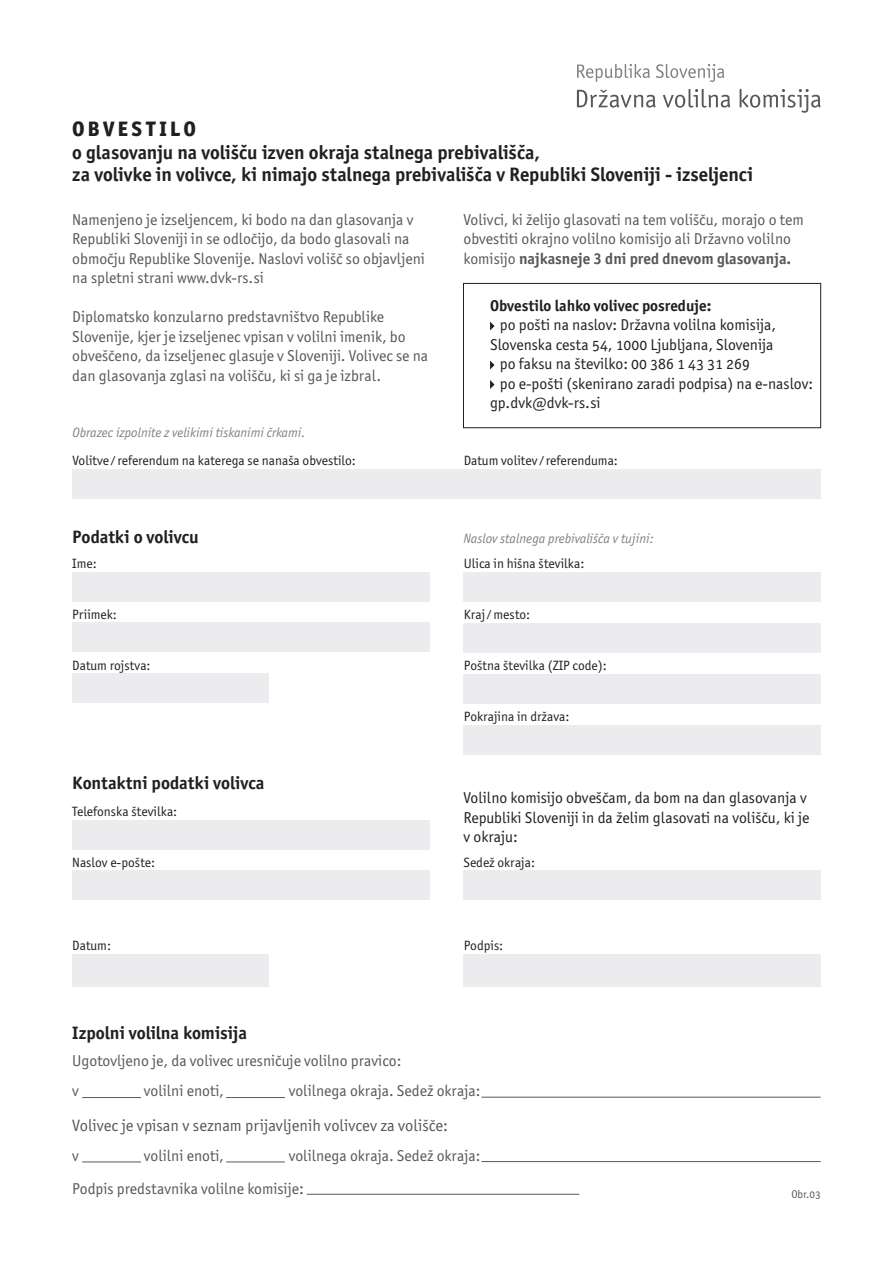
<style>
.page{position:relative;width:893px;height:1263px;background:#fff}
.page>*{position:absolute;margin:0;border:0;box-sizing:border-box;transform-origin:0 0}
.t1{font:800 21px "Officina Sans ITC Pro";letter-spacing:.155em;color:#231f20}
.t2{font:700 19.5px "Officina Sans ITC Pro";color:#231f20}
.t3{font:700 18px "Officina Sans ITC Pro";color:#231f20}
.t4{font:16.5px "Officina Sans ITC Pro";color:#57585a}
.t5{font:15.75px/19.5px "Officina Sans ITC Pro";color:#57585a}
.t6{font:15.75px/19.5px "Officina Sans ITC Pro";color:#231f20}
.t7{font:700 15.75px "Officina Sans ITC Pro";color:#231f20}
.t8{font:italic 13.65px "Officina Sans ITC Pro";color:#808285}
.t9{font:13.5px "Officina Sans ITC Pro";color:#231f20}
.t10{font:italic 13.5px "Officina Sans ITC Pro";color:#808285}
.t11{font:11.25px "Officina Sans ITC Pro";color:#57585a}
.s1{font-weight:700}
.s2{font-size:16.5px}
</style>
<div class="page">
<svg style="left:577px;top:90px;width:79px;height:18px"></svg>
<svg style="left:663px;top:89px;width:67px;height:19px"></svg>
<svg style="left:740px;top:89px;width:81px;height:24px"></svg>
<svg style="left:577px;top:64px;width:73px;height:18px"></svg>
<svg style="left:656px;top:64px;width:68px;height:18px"></svg>
<hr style="left:82px;top:1097px;width:59px;height:1px;background:#57585a">
<hr style="left:82px;top:1162px;width:59px;height:1px;background:#57585a">
<hr style="left:481px;top:1097px;width:340px;height:1px;background:#57585a">
<hr style="left:481px;top:1161px;width:340px;height:1px;background:#57585a">
<hr style="left:226px;top:1097px;width:59px;height:1px;background:#57585a">
<hr style="left:226px;top:1162px;width:59px;height:1px;background:#57585a">
<div style="left:72px;top:572px;width:357px;height:29px;background:#ececee"></div>
<div style="left:72px;top:622px;width:357px;height:30px;background:#ececee"></div>
<div style="left:72px;top:673px;width:197px;height:30px;background:#ececee"></div>
<div style="left:463px;top:870px;width:358px;height:30px;background:#ececee"></div>
<div style="left:72px;top:469px;width:749px;height:29px;background:#ececee"></div>
<div style="left:72px;top:954px;width:197px;height:32px;background:#ececee"></div>
<div style="left:463px;top:954px;width:358px;height:32px;background:#ececee"></div>
<div style="left:463px;top:283px;width:358px;height:145px;border:1px solid #231f20"></div>
<svg style="left:490px;top:322px;width:4px;height:8px"></svg>
<svg style="left:490px;top:361px;width:4px;height:8px"></svg>
<svg style="left:490px;top:380px;width:4px;height:9px"></svg>
<hr style="left:307px;top:1194px;width:272px;height:1px;background:#57585a">
<div style="left:72px;top:820px;width:357px;height:29px;background:#ececee"></div>
<div style="left:72px;top:870px;width:357px;height:30px;background:#ececee"></div>
<div style="left:463px;top:572px;width:358px;height:30px;background:#ececee"></div>
<div style="left:463px;top:623px;width:358px;height:30px;background:#ececee"></div>
<div style="left:463px;top:674px;width:358px;height:29px;background:#ececee"></div>
<div style="left:463px;top:725px;width:358px;height:30px;background:#ececee"></div>
<p class="t1" style="left:72px;top:116px;width:125px">OBVESTILO</p>
<p class="t2" style="left:72px;top:140px;width:469px">o glasovanju na volišču izven okraja stalnega prebivališča,</p>
<p class="t2" style="left:72px;top:162px;width:682px">za volivke in volivce, ki nimajo stalnega prebivališča v Republiki Sloveniji - izseljenci</p>
<p class="t5" style="left:72px;top:210px;width:354px">Namenjeno je izseljencem, ki bodo na dan glasovanja v Republiki Sloveniji in se odločijo, da bodo glasovali na območju Republike Slovenije. Naslovi volišč so objavljeni na spletni strani www.dvk-rs.si</p>
<p class="t5" style="left:72px;top:307px;width:357px">Diplomatsko konzularno predstavništvo Republike Slovenije, kjer je izseljenec vpisan v volilni imenik, bo obveščeno, da izseljenec glasuje v Sloveniji. Volivec se na dan glasovanja zglasi na volišču, ki si ga je izbral.</p>
<p class="t5" style="left:463px;top:210px;width:342px">Volivci, ki želijo glasovati na tem volišču, morajo o tem obvestiti okrajno volilno komisijo ali Državno volilno komisijo <span class="s1">najkasneje 3 dni pred dnevom glasovanja.</span></p>
<p class="t7" style="left:490px;top:296px;width:223px">Obvestilo lahko volivec posreduje:</p>
<p class="t6" style="left:500px;top:315px;width:278px">po pošti na naslov: Državna volilna komisija,</p>
<p class="t6" style="left:490px;top:335px;width:285px">Slovenska cesta 54, 1000 Ljubljana, Slovenija</p>
<p class="t6" style="left:500px;top:354px;width:252px">po faksu na številko: 00 386 1 43 31 269</p>
<p class="t6" style="left:490px;top:374px;width:324px;text-indent:10px">po e-pošti (skenirano zaradi podpisa) na e-naslov: gp.dvk@dvk-rs.si</p>
<p class="t10" style="left:72px;top:425px;width:234px">Obrazec izpolnite z velikimi tiskanimi črkami.</p>
<p class="t9" style="left:72px;top:453px;width:285px">Volitve ∕ referendum na katerega se nanaša obvestilo:</p>
<p class="t9" style="left:464px;top:453px;width:156px">Datum volitev ∕ referenduma:</p>
<p class="t3" style="left:72px;top:525px;width:128px">Podatki o volivcu</p>
<p class="t9" style="left:72px;top:555px;width:26px">Ime:</p>
<p class="t9" style="left:72px;top:606px;width:46px">Priimek:</p>
<p class="t9" style="left:72px;top:657px;width:80px">Datum rojstva:</p>
<p class="t3" style="left:72px;top:771px;width:194px">Kontaktni podatki volivca</p>
<p class="t9" style="left:72px;top:803px;width:107px">Telefonska številka:</p>
<p class="t9" style="left:72px;top:854px;width:84px">Naslov e-pošte:</p>
<p class="t8" style="left:463px;top:530px;width:192px">Naslov stalnega prebivališča v tujini:</p>
<p class="t9" style="left:464px;top:556px;width:122px">Ulica in hišna številka:</p>
<p class="t9" style="left:464px;top:607px;width:68px">Kraj ∕ mesto:</p>
<p class="t9" style="left:464px;top:658px;width:144px">Poštna številka (ZIP code):</p>
<p class="t9" style="left:464px;top:709px;width:107px">Pokrajina in država:</p>
<p class="t6" style="left:463px;top:788px;width:347px">Volilno komisijo obveščam, da bom na dan glasovanja v<br>Republiki Sloveniji in da želim glasovati na volišču, ki je v okraju:</p>
<p class="t9" style="left:463px;top:854px;width:73px">Sedež okraja:</p>
<p class="t9" style="left:72px;top:938px;width:40px">Datum:</p>
<p class="t9" style="left:464px;top:938px;width:41px">Podpis:</p>
<p class="t3" style="left:72px;top:1021px;width:176px">Izpolni volilna komisija</p>
<p class="t5" style="left:72px;top:1051px;width:331px">Ugotovljeno je, da volivec uresničuje volilno pravico:</p>
<p class="t5" style="left:72px;top:1081px;width:8px">v</p>
<p class="t5" style="left:144px;top:1081px;width:81px">volilni enoti,</p>
<p class="t5" style="left:289px;top:1081px;width:193px">volilnega okraja. Sedež okraja:</p>
<p class="t4" style="left:72px;top:1116px;width:377px">Volivec je vpisan v seznam prijavljenih volivcev za volišče:</p>
<p class="t5" style="left:72px;top:1146px;width:8px">v</p>
<p class="t5" style="left:144px;top:1146px;width:81px">volilni enoti,</p>
<p class="t5" style="left:289px;top:1146px;width:193px">volilnega okraja. Sedež okraja:</p>
<p class="t5" style="left:72px;top:1178px;width:233px">Podpis predstavnika volilne komisije<span class="s2">:</span></p>
<p class="t11" style="left:791px;top:1188px;width:31px">Obr.03</p>
</div>
